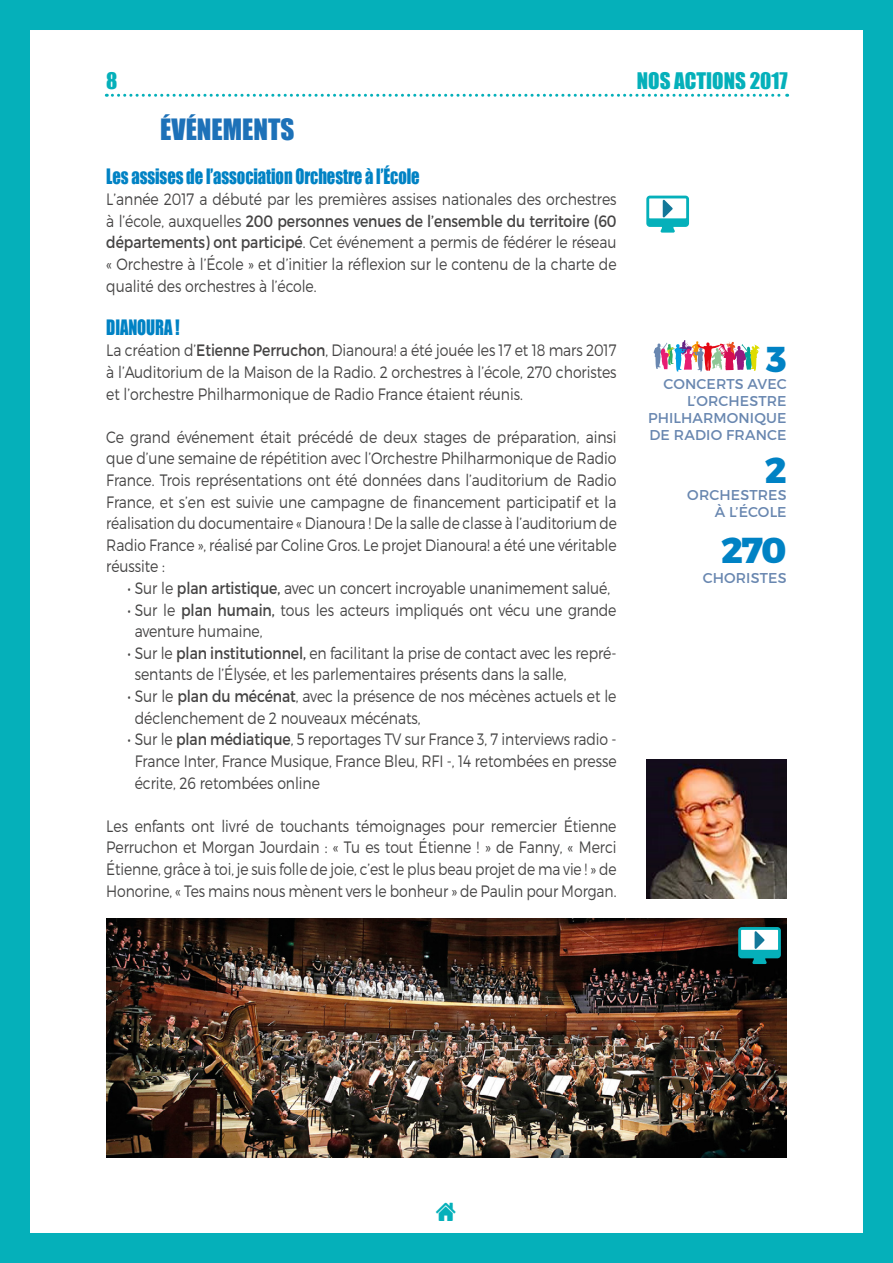
<style>
.page{position:relative;width:893px;height:1263px;background:#fff}
.page>*{position:absolute;margin:0;border:0;box-sizing:border-box;transform-origin:0 0}
.chiffres_clés{font:800 36px "Montserrat";color:#0082c4}
.TItre_2_bleu{font:27px "Impact";color:#1d71b8}
.titre_1_bleu{font:21px "Impact";color:#05b0ba}
.Titre_3_bleu{font:19.5px "Impact";letter-spacing:-.005em;color:#0082c4;scale:.85 1}
.texte_courant{font:300 16.5px/21.6px "Montserrat";letter-spacing:-.005em;color:#454444;text-align:justify;scale:.85 1}
.chiffres_clés-2{font:14.25px/17.1px "Montserrat";letter-spacing:.005em;color:#6987b0;text-align:right}
.s1{font-weight:400}
</style>
<div class="page">
<img style="left:106px;top:918px;width:681px;height:239px">
<svg style="left:106px;top:94px;width:682px;height:3px"></svg>
<img style="left:653px;top:340px;width:107px;height:32px">
<img style="left:646px;top:759px;width:141px;height:139px">
<svg style="left:738px;top:927px;width:43px;height:37px"></svg>
<svg style="left:646px;top:196px;width:43px;height:37px"></svg>
<div style="left:0;top:0;width:893px;height:1263px;border:30px solid #05b0ba"></div>
<svg style="left:892px;top:0;width:1px;height:1263px"></svg>
<p class="titre_1_bleu" style="left:106px;top:64px;width:13px">8</p>
<p class="titre_1_bleu" style="left:637px;top:64px;width:152px">NOS ACTIONS 2017</p>
<p class="TItre_2_bleu" style="left:160px;top:109px;width:136px">ÉVÉNEMENTS</p>
<p class="Titre_3_bleu" style="left:106px;top:161px;width:370px">Les assises de l’association Orchestre à l’École</p>
<p class="texte_courant" style="left:106px;top:188px;width:602px">L’année 2017 a débuté par les premières assises nationales des orchestres à l’école, auxquelles <span class="s1">200 personnes venues de l’ensemble du territoire (60 départements) ont participé</span>. Cet événement a permis de fédérer le réseau « Orchestre à l’École » et d’initier la réflexion sur le contenu de la charte de qualité des orchestres à l’école.</p>
<p class="Titre_3_bleu" style="left:106px;top:312px;width:88px">DIANOURA !</p>
<p class="texte_courant" style="left:106px;top:339px;width:602px">La création d’<span class="s1">Etienne Perruchon</span>, Dianoura! a été jouée les 17 et 18 mars 2017 à l’Auditorium de la Maison de la Radio. 2 orchestres à l’école, 270 choristes et l’orchestre Philharmonique de Radio France étaient réunis.</p>
<p class="texte_courant" style="left:106px;top:426px;width:602px">Ce grand événement était précédé de deux stages de préparation, ainsi que d’une semaine de répétition avec l’Orchestre Philharmonique de Radio France. Trois représentations ont été données dans l’auditorium de Radio France, et s’en est suivie une campagne de financement participatif et la réalisation du documentaire « Dianoura ! De la salle de classe à l’auditorium de Radio France », réalisé par Coline Gros. Le projet Dianoura! a été une véritable réussite :</p>
<p class="texte_courant" style="left:128px;top:577px;width:569px">• Sur le <span class="s1">plan artistique,</span> avec un concert incroyable unanimement salué,</p>
<p class="texte_courant" style="left:135px;top:599px;width:568px;text-indent:-7px">• Sur le <span class="s1">plan humain,</span> tous les acteurs impliqués ont vécu une grande aventure humaine,</p>
<p class="texte_courant" style="left:135px;top:642px;width:568px;text-indent:-7px">• Sur le <span class="s1">plan institutionnel,</span> en facilitant la prise de contact avec les repré&shy;sentants de l’Élysée, et les parlementaires présents dans la salle,</p>
<p class="texte_courant" style="left:135px;top:685px;width:568px;text-indent:-7px">• Sur le <span class="s1">plan du mécénat</span>, avec la présence de nos mécènes actuels et le déclenchement de 2 nouveaux mécénats,</p>
<p class="texte_courant" style="left:135px;top:728px;width:568px;text-indent:-7px">• Sur le <span class="s1">plan médiatique</span>, 5 reportages TV sur France 3, 7 interviews radio - France Inter, France Musique, France Bleu, RFI -, 14 retombées en presse écrite, 26 retombées online</p>
<p class="texte_courant" style="left:106px;top:815px;width:602px">Les enfants ont livré de touchants témoignages pour remercier Étienne Perruchon et Morgan Jourdain : « Tu es tout Étienne ! » de Fanny, « Merci Étienne, grâce à toi, je suis folle de joie, c’est le plus beau projet de ma vie ! » de Honorine, « Tes mains nous mènent vers le bonheur » de Paulin pour Morgan.</p>
<p class="chiffres_clés" style="left:766px;top:336px;width:22px">3</p>
<p class="chiffres_clés-2" style="left:648px;top:375px;width:140px">CONCERTS AVEC<br>L’ORCHESTRE<br>PHILHARMONIQUE<br>DE RADIO FRANCE</p>
<p class="chiffres_clés" style="left:765px;top:448px;width:23px">2</p>
<p class="chiffres_clés-2" style="left:687px;top:486px;width:101px">ORCHESTRES<br>À L’ÉCOLE</p>
<p class="chiffres_clés" style="left:721px;top:528px;width:67px">270</p>
<p class="chiffres_clés-2" style="left:703px;top:569px;width:85px">CHORISTES</p>
</div>
